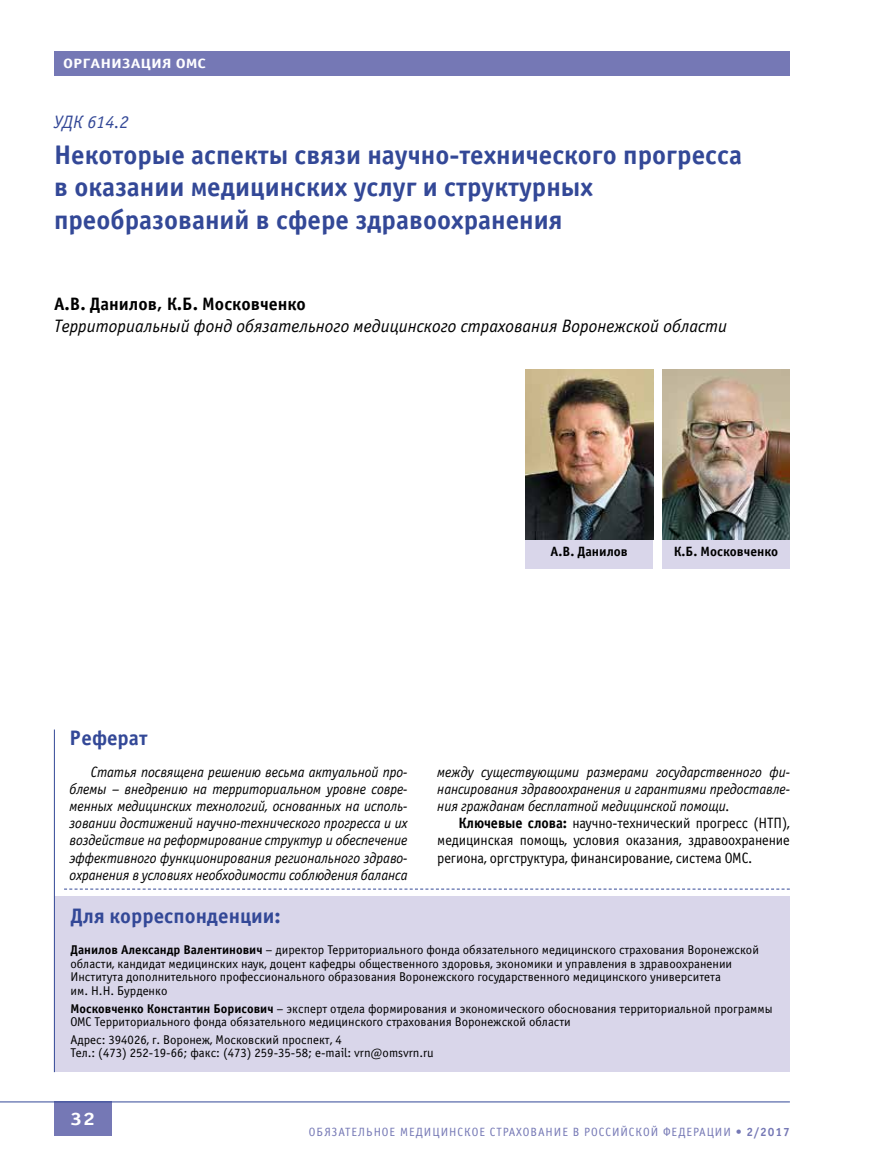
<style>
.page{position:relative;width:872px;height:1170px;background:#fff}
.page>*{position:absolute;margin:0;border:0;box-sizing:border-box;transform-origin:0 0}
.t1{font:700 27px/32.4px "Officina Sans C";color:#334897}
.t2{font:700 21px "Officina Sans C";color:#334897}
.t3{font:italic 18px "Officina Sans C";color:#000}
.t4{font:700 18px "Officina Sans C";color:#000}
.t5{font:italic 18px "Officina Sans C";color:#334897}
.t6{font:700 18px "Officina Sans C";color:#fff;scale:1.25 1}
.t7{font:italic 15px/17.1px "Officina Sans C";letter-spacing:-.005em;color:#000;text-align:justify;scale:.95 1}
.t8{font:15px/17.1px "Officina Sans C";letter-spacing:-.005em;color:#000;text-align:justify;scale:.95 1}
.t9{font:700 13.5px "Officina Sans C";color:#000}
.t10{font:700 13.5px "Officina Sans C";color:#fff;scale:1.25 1}
.t11{font:12.75px/13.5px "Officina Sans C";color:#000}
.t12{font:12px "Officina Sans C";letter-spacing:.08em;color:#7578b5}
.s1{font-weight:700}
</style>
<div class="page">
<div style="left:54px;top:52px;width:736px;height:24px;background:#7578b5"></div>
<div style="left:54px;top:1101px;width:57px;height:34px;background:#7578b5"></div>
<hr style="left:0;top:1101px;width:790px;height:1px;background:#334897">
<div style="left:662px;top:509px;width:128px;height:60px;background:#d9d6ea"></div>
<img style="left:662px;top:369px;width:128px;height:170px">
<div style="left:525px;top:509px;width:128px;height:60px;background:#d9d6ea"></div>
<img style="left:525px;top:369px;width:128px;height:170px">
<div style="left:54px;top:896px;width:736px;height:175px;background:#d9d6ea"></div>
<svg style="left:64px;top:888px;width:726px;height:1px"></svg>
<hr style="left:54px;top:729px;width:1px;height:342px;background:#334897">
<p class="t10" style="left:63px;top:56px;width:116px">ОРГАНИЗАЦИЯ ОМС</p>
<h3 class="t5" style="left:54px;top:112px;width:76px">УДК 614.2</h3>
<h1 class="t1" style="left:54px;top:139px;width:689px">Некоторые аспекты связи научно-технического прогресса в оказании медицинских услуг и структурных преобразований в сфере здравоохранения</h1>
<h3 class="t4" style="left:54px;top:294px;width:253px">А.В. Данилов, К.Б. Московченко</h3>
<h3 class="t3" style="left:54px;top:316px;width:675px">Территориальный фонд обязательного медицинского страхования Воронежской области</h3>
<h2 class="t2" style="left:70px;top:726px;width:79px">Реферат</h2>
<p class="t9" style="left:550px;top:544px;width:79px">А.В. Данилов</p>
<p class="t9" style="left:674px;top:544px;width:106px">К.Б. Московченко</p>
<p class="t7" style="left:70px;top:763px;width:357px;text-indent:21px">Статья посвящена решению весьма актуальной про&shy;блемы – внедрению на территориальном уровне совре&shy;менных медицинских технологий, основанных на исполь&shy;зовании достижений научно-технического прогресса и их воздействие на реформирование структур и обеспечение эффективного функционирования регионального здраво&shy;охранения в условиях необходимости соблюдения баланса</p>
<p class="t7" style="left:437px;top:763px;width:373px">между существующими размерами государственного фи&shy;нансирования здравоохранения и гарантиями предоставле&shy;ния гражданам бесплатной медицинской помощи.</p>
<p class="t8" style="left:437px;top:815px;width:373px;text-indent:21px"><span class="s1">Ключевые слова:</span> научно-технический прогресс (НТП), медицинская помощь, условия оказания, здравоохранение региона, оргструктура, финансирование, система ОМС.</p>
<h2 class="t2" style="left:70px;top:903px;width:212px">Для корреспонденции:</h2>
<p class="t11" style="left:70px;top:943px;width:690px"><span class="s1">Данилов Александр Валентинович</span> – директор Территориального фонда обязательного медицинского страхования Воронежской области, кандидат медицинских наук, доцент кафедры общественного здоровья, экономики и управления в здравоохранении Института дополнительного профессионального образования Воронежского государственного медицинского университета<br>им. Н.Н. Бурденко</p>
<p class="t11" style="left:70px;top:1001px;width:703px"><span class="s1">Московченко Константин Борисович</span> – эксперт отдела формирования и экономического обоснования территориальной программы<br>ОМС Территориального фонда обязательного медицинского страхования Воронежской области</p>
<p class="t11" style="left:70px;top:1032px;width:365px">Адрес: 394026, г. Воронеж, Московский проспект, 4<br>Тел.: (473) 252-19-66; факс: (473) 259-35-58; e-mail: vrn@omsvrn.ru</p>
<h3 class="t6" style="left:70px;top:1108px;width:22px">32</h3>
<p class="t12" style="left:309px;top:1124px;width:482px">ОБЯЗАТЕЛЬНОЕ МЕДИЦИНСКОЕ СТРАХОВАНИЕ В РОССИЙСКОЙ ФЕДЕРАЦИИ • <span class="s1">2/2017</span></p>
</div>
